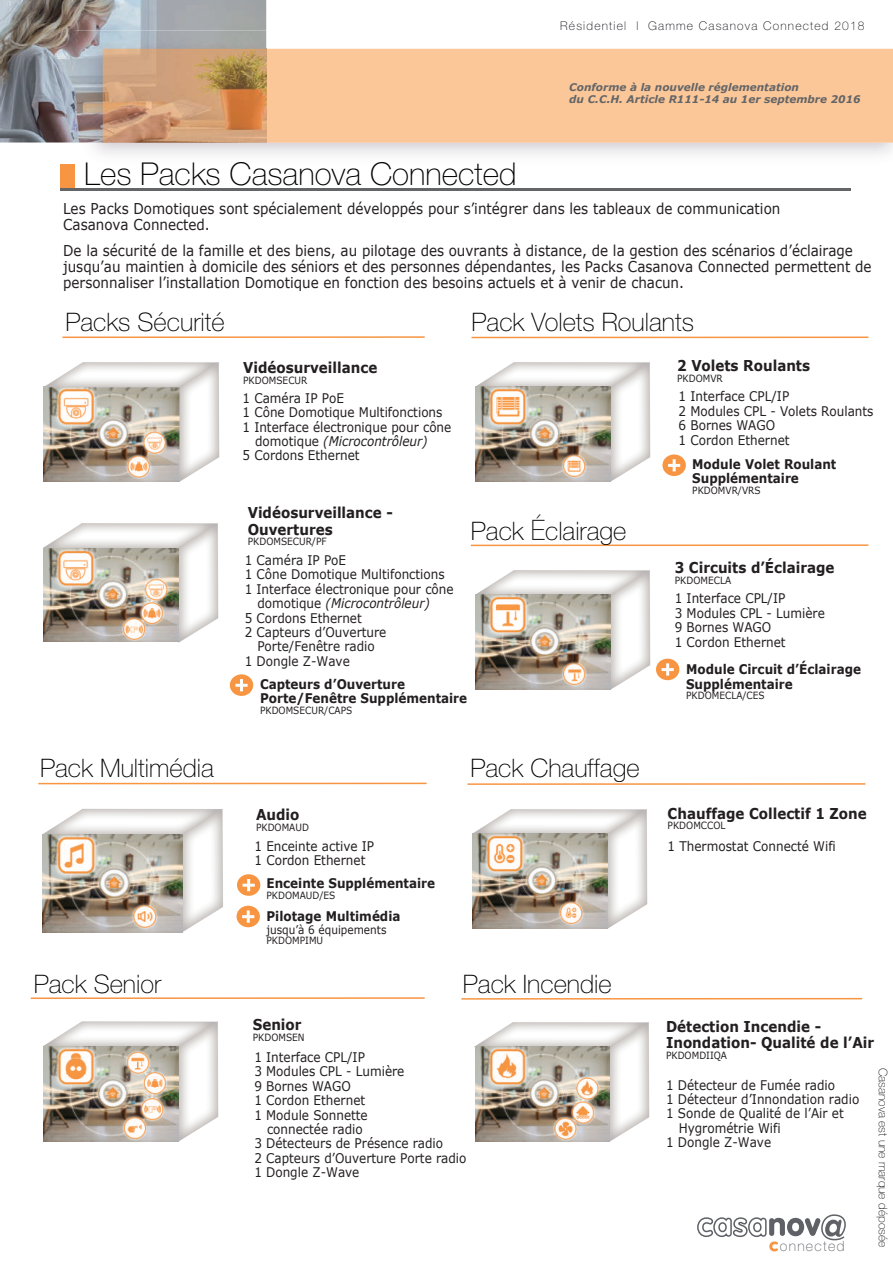
<style>
.page{position:relative;width:893px;height:1263px;background:#fff}
.page>*{position:absolute;margin:0;border:0;box-sizing:border-box;transform-origin:0 0}
.t1{font:100 31.5px "Helvetica Neue LT Std";color:#010101}
.t2{font:100 25.5px "Helvetica Neue LT Std";color:#010101}
.t3{font:15px/16.2px "Verdana";color:#231f20;scale:.9 1}
.t4{font:700 15px/16.2px "Verdana";color:#231f20;scale:.9 1}
.t5{font:100 14.1px "Helvetica Neue LT Std";letter-spacing:.09em;color:#5f6166}
.t6{font:13.35px/14.4px "Verdana";color:#231f20;scale:.9 1}
.t7{font:700 13.35px/14.4px "Verdana";color:#231f20;scale:.9 1}
.t8{font:italic 13.35px "Verdana";color:#231f20;scale:.9 1}
.t9{font:100 12px "Helvetica Neue LT Std";letter-spacing:.1em;color:#0f0c12}
.t10{font:100 12px "Helvetica Neue LT Std";color:#1b171b}
.t11{font:11.7px "Verdana";color:#231f20;scale:.9 1}
.t12{font:italic 700 10.5px/12.6px "Verdana";color:#636568}
.t13{font:9.9px "Verdana";color:#231f20;scale:.9 1}
.s1{font-style:normal}
.s2{font-size:28.2px;color:#231f20}
</style>
<div class="page">
<img style="left:0;top:0;width:266px;height:142px">
<div style="left:266px;top:49px;width:627px;height:93px;background:#fcc798"></div>
<img style="left:76px;top:142px;width:817px;height:13px">
<img style="left:76px;top:31px;width:190px;height:111px">
<div style="left:60px;top:164px;width:15px;height:24px;background:#f79542"></div>
<hr style="left:60px;top:188px;width:791px;height:3px;background:#636568">
<img style="left:43px;top:362px;width:177px;height:112px">
<img style="left:43px;top:474px;width:210px;height:208px">
<img style="left:44px;top:549px;width:135px;height:92px">
<div style="left:230px;top:674px;width:23px;height:22px;background:#f79542;border-radius:50%"></div>
<svg style="left:235px;top:679px;width:13px;height:12px"></svg>
<hr style="left:62px;top:336px;width:363px;height:2px;background:#f79542">
<img style="left:38px;top:782px;width:262px;height:151px">
<div style="left:237px;top:874px;width:23px;height:22px;background:#f79542;border-radius:50%"></div>
<svg style="left:243px;top:879px;width:12px;height:12px"></svg>
<div style="left:237px;top:906px;width:23px;height:21px;background:#f79542;border-radius:50%"></div>
<svg style="left:242px;top:910px;width:12px;height:13px"></svg>
<img style="left:43px;top:834px;width:139px;height:98px">
<hr style="left:38px;top:783px;width:389px;height:1px;background:#f79542">
<hr style="left:471px;top:544px;width:397px;height:2px;background:#f79542">
<img style="left:470px;top:544px;width:254px;height:146px">
<img style="left:475px;top:595px;width:136px;height:94px">
<hr style="left:471px;top:336px;width:397px;height:2px;background:#f79542">
<img style="left:471px;top:336px;width:254px;height:146px">
<img style="left:476px;top:387px;width:134px;height:94px">
<hr style="left:31px;top:997px;width:394px;height:2px;background:#f79542">
<img style="left:30px;top:997px;width:263px;height:145px">
<img style="left:43px;top:1046px;width:135px;height:95px">
<hr style="left:461px;top:998px;width:401px;height:2px;background:#f79542">
<img style="left:461px;top:998px;width:263px;height:144px">
<img style="left:475px;top:1047px;width:135px;height:94px">
<hr style="left:467px;top:783px;width:398px;height:2px;background:#f79542">
<img style="left:425px;top:782px;width:297px;height:147px">
<img style="left:473px;top:834px;width:135px;height:94px">
<svg style="left:697px;top:1214px;width:149px;height:37px"></svg>
<p class="t9" style="left:560px;top:19px;width:306px">Résidentiel l Gamme Casanova Connected 2018</p>
<p class="t12" style="left:569px;top:80px;width:293px">Conforme à la nouvelle réglementation<br>du C.C.H. Article R111-14 au 1er septembre 2016</p>
<h1 class="t1" style="left:84px;top:155px;width:434px">Les Packs Casanova Connected</h1>
<p class="t3" style="left:63px;top:200px;width:798px">Les Packs Domotiques sont spécialement développés pour s’intégrer dans les tableaux de communication<br>Casanova Connected.</p>
<p class="t3" style="left:63px;top:242px;width:900px">De la sécurité de la famille et des biens, au pilotage des ouvrants à distance, de la gestion des scénarios d’éclairage jusqu’au maintien à domicile des séniors et des personnes dépendantes, les Packs Casanova Connected permettent de personnaliser l’installation Domotique en fonction des besoins actuels et à venir de chacun.</p>
<h2 class="t2" style="left:65px;top:307px;width:161px">Packs Sécurité</h2>
<h2 class="t2" style="left:471px;top:307px;width:224px">Pack Volets Roulants</h2>
<p class="t4" style="left:243px;top:359px;width:150px">Vidéosurveillance</p>
<p class="t13" style="left:243px;top:373px;width:73px">PKDOMSECUR</p>
<p class="t6" style="left:242px;top:391px;width:114px">1 Caméra IP PoE</p>
<p class="t6" style="left:242px;top:405px;width:224px">1 Cône Domotique Multifonctions</p>
<p class="t6" style="left:242px;top:419px;width:234px">1 Interface électronique pour cône</p>
<p class="t8" style="left:255px;top:432px;width:193px"><span class="s1">domotique</span> (Microcontrôleur)</p>
<p class="t6" style="left:242px;top:448px;width:132px">5 Cordons Ethernet</p>
<p class="t4" style="left:677px;top:357px;width:149px">2 Volets Roulants</p>
<p class="t13" style="left:677px;top:371px;width:52px">PKDOMVR</p>
<p class="t6" style="left:679px;top:389px;width:218px">1 Interface CPL/IP<br>2 Modules CPL - Volets Roulants<br>6 Bornes WAGO<br>1 Cordon Ethernet</p>
<p class="t7" style="left:692px;top:456px;width:162px">Module Volet Roulant<br>Supplémentaire</p>
<p class="t13" style="left:692px;top:483px;width:77px">PKDOMVR/VRS</p>
<p class="t4" style="left:248px;top:505px;width:163px">Vidéosurveillance -<br>Ouvertures</p>
<p class="t13" style="left:248px;top:535px;width:89px">PKDOMSECUR/PF</p>
<p class="t6" style="left:245px;top:553px;width:114px">1 Caméra IP PoE</p>
<p class="t6" style="left:245px;top:567px;width:224px">1 Cône Domotique Multifonctions</p>
<p class="t6" style="left:245px;top:582px;width:234px">1 Interface électronique pour cône</p>
<p class="t8" style="left:257px;top:594px;width:193px"><span class="s1">domotique</span> (Microcontrôleur)</p>
<p class="t6" style="left:245px;top:610px;width:132px">5 Cordons Ethernet</p>
<p class="t6" style="left:245px;top:625px;width:159px">2 Capteurs d’Ouverture</p>
<p class="t6" style="left:257px;top:639px;width:132px">Porte/Fenêtre radio</p>
<p class="t6" style="left:245px;top:654px;width:118px">1 Dongle Z-Wave</p>
<p class="t7" style="left:260px;top:676px;width:232px">Capteurs d’Ouverture<br>Porte/Fenêtre Supplémentaire</p>
<p class="t13" style="left:260px;top:704px;width:104px">PKDOMSECUR/CAPS</p>
<h2 class="t2" style="left:471px;top:517px;width:157px">Pack <span class="s2">É</span>clairage</h2>
<p class="t4" style="left:675px;top:559px;width:179px">3 Circuits d’Éclairage</p>
<p class="t13" style="left:675px;top:573px;width:64px">PKDOMECLA</p>
<p class="t6" style="left:675px;top:591px;width:168px">1 Interface CPL/IP<br>3 Modules CPL - Lumière<br>9 Bornes WAGO<br>1 Cordon Ethernet</p>
<p class="t7" style="left:686px;top:662px;width:196px">Module Circuit d’Éclairage<br>Supplémentaire</p>
<p class="t13" style="left:686px;top:689px;width:89px">PKDOMECLA/CES</p>
<h2 class="t2" style="left:40px;top:754px;width:175px">Pack Multimédia</h2>
<h2 class="t2" style="left:470px;top:753px;width:171px">Pack Chauffage</h2>
<p class="t4" style="left:256px;top:806px;width:50px">Audio</p>
<p class="t13" style="left:256px;top:821px;width:60px">PKDOMAUD</p>
<p class="t6" style="left:254px;top:839px;width:134px">1 Enceinte active IP<br>1 Cordon Ethernet</p>
<p class="t4" style="left:668px;top:805px;width:223px">Chauffage Collectif 1 Zone</p>
<p class="t13" style="left:668px;top:819px;width:66px">PKDOMCCOL</p>
<p class="t6" style="left:668px;top:839px;width:188px">1 Thermostat Connecté Wifi</p>
<p class="t7" style="left:266px;top:876px;width:189px">Enceinte Supplémentaire</p>
<p class="t13" style="left:266px;top:888px;width:78px">PKDOMAUD/ES</p>
<p class="t7" style="left:266px;top:909px;width:150px">Pilotage Multimédia</p>
<p class="t11" style="left:266px;top:921px;width:135px">jusqu’à 6 équipements</p>
<p class="t13" style="left:266px;top:934px;width:64px">PKDOMPIMU</p>
<h2 class="t2" style="left:34px;top:969px;width:129px">Pack Senior</h2>
<h2 class="t2" style="left:463px;top:969px;width:150px">Pack Incendie</h2>
<p class="t4" style="left:253px;top:1016px;width:56px">Senior</p>
<p class="t13" style="left:253px;top:1030px;width:59px">PKDOMSEN</p>
<p class="t6" style="left:254px;top:1050px;width:124px">1 Interface CPL/IP</p>
<p class="t6" style="left:254px;top:1064px;width:168px">3 Modules CPL - Lumière</p>
<p class="t6" style="left:254px;top:1079px;width:109px">9 Bornes WAGO</p>
<p class="t6" style="left:254px;top:1093px;width:125px">1 Cordon Ethernet</p>
<p class="t6" style="left:254px;top:1107px;width:128px">1 Module Sonnette</p>
<p class="t6" style="left:267px;top:1122px;width:108px">connectée radio</p>
<p class="t6" style="left:254px;top:1136px;width:211px">3 Détecteurs de Présence radio</p>
<p class="t6" style="left:254px;top:1151px;width:237px">2 Capteurs d’Ouverture Porte radio</p>
<p class="t6" style="left:254px;top:1165px;width:118px">1 Dongle Z-Wave</p>
<p class="t4" style="left:666px;top:1018px;width:233px">Détection Incendie -<br>Inondation- Qualité de l’Air</p>
<p class="t13" style="left:666px;top:1048px;width:69px">PKDOMDIIQA</p>
<p class="t6" style="left:666px;top:1077px;width:189px">1 Détecteur de Fumée radio</p>
<p class="t6" style="left:666px;top:1092px;width:216px">1 Détecteur d’Innondation radio</p>
<p class="t6" style="left:666px;top:1106px;width:199px">1 Sonde de Qualité de l’Air et</p>
<p class="t6" style="left:679px;top:1120px;width:115px">Hygrométrie Wifi</p>
<p class="t6" style="left:666px;top:1135px;width:118px">1 Dongle Z-Wave</p>
<p class="t10" style="left:890px;top:1068px;width:181px;rotate:90deg">Casanova est une marque déposée</p>
<p class="t5" style="left:780px;top:1238px;width:66px">onnected</p>
</div>
